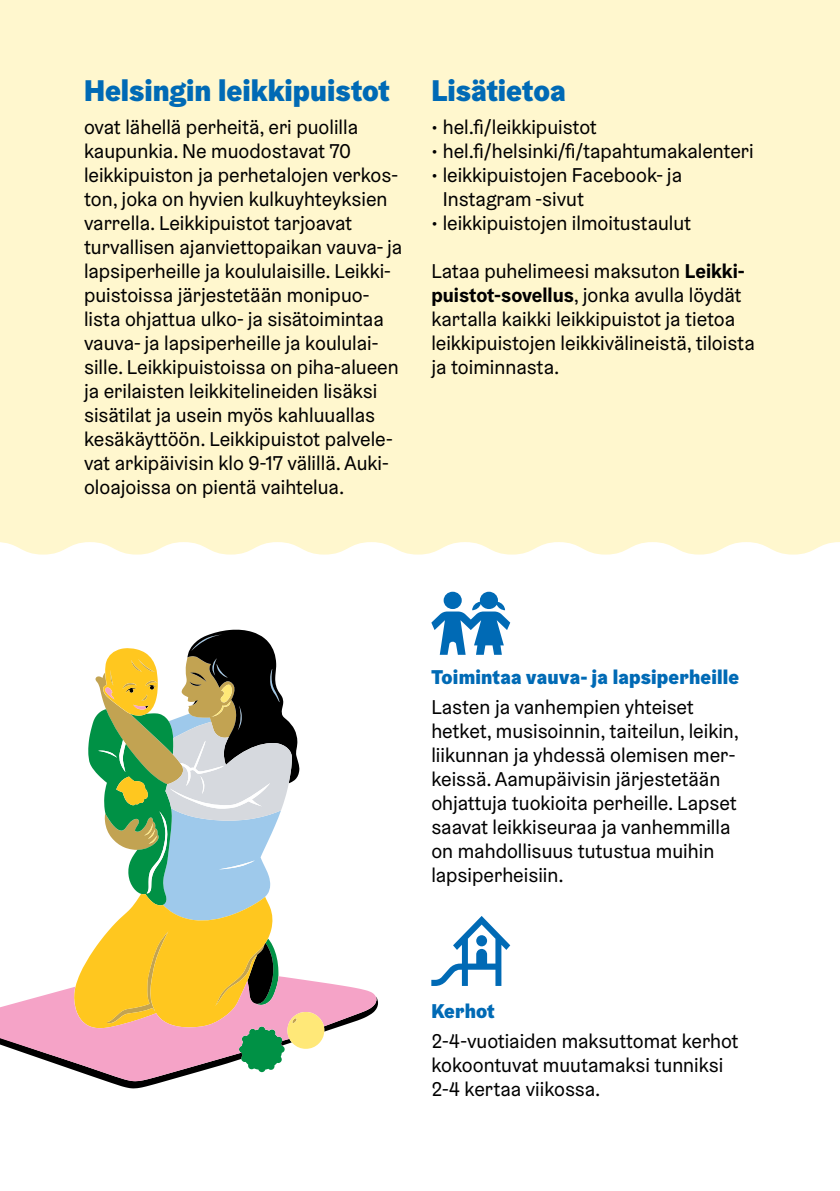
<style>
.page{position:relative;width:840px;height:1191px;background:#fff}
.page>*{position:absolute;margin:0;border:0;box-sizing:border-box;transform-origin:0 0}
.Väliotsikko_15pt{font:900 30px "Helsinki Grotesk";color:#006ab5}
.Leipis_Helsinki_Grts{font:20px/24px "Helsinki Grotesk";color:#000}
.Luettelo{font:20px/24px "Helsinki Grotesk";color:#000}
.Väliotsikko{font:900 20px "Helsinki Grotesk";letter-spacing:.01em;color:#006ab5}
.s1{font-weight:700}
</style>
<div class="page">
<div style="left:0;top:0;width:839px;height:554px;background:#fff7ce"></div>
<svg style="left:98px;top:634px;width:179px;height:53px"></svg>
<svg style="left:0;top:687px;width:376px;height:394px"></svg>
<svg style="left:144px;top:684px;width:180px;height:364px"></svg>
<svg style="left:431px;top:592px;width:79px;height:63px"></svg>
<svg style="left:431px;top:916px;width:79px;height:70px"></svg>
<div style="left:476px;top:935px;width:11px;height:11px;background:#006ab5;border-radius:50%"></div>
<h2 class="Väliotsikko_15pt" style="left:84px;top:72px;width:307px">Helsingin leikkipuistot</h2>
<p class="Leipis_Helsinki_Grts" style="left:84px;top:115px;width:319px">ovat lähellä perheitä, eri puolilla kaupunkia. Ne muodostavat 70 leikkipuiston ja perhetalojen verkos&shy;ton, joka on hyvien kulkuyhteyksien varrella. Leikkipuistot tarjoavat turvallisen ajanviettopaikan vauva- ja lapsiperheille ja koululaisille. Leikki&shy;puistoissa järjestetään monipuo&shy;lista ohjattua ulko- ja sisätoimintaa vauva- ja lapsiperheille ja koululai&shy;sille. Leikkipuistoissa on piha-alueen ja erilaisten leikkitelineiden lisäksi sisätilat ja usein myös kahluuallas kesäkäyttöön. Leikkipuistot palvele&shy;vat arkipäivisin klo 9-17 välillä. Auki&shy;oloajoissa on pientä vaihtelua.</p>
<h2 class="Väliotsikko_15pt" style="left:431px;top:72px;width:136px">Lisätietoa</h2>
<p class="Luettelo" style="left:431px;top:115px;width:167px">• hel.fi/leikkipuistot</p>
<p class="Luettelo" style="left:431px;top:139px;width:323px">• hel.fi/helsinki/fi/tapahtumakalenteri</p>
<p class="Luettelo" style="left:442px;top:163px;width:241px;text-indent:-11px">• leikkipuistojen Facebook- ja<br>Instagram -sivut</p>
<p class="Luettelo" style="left:431px;top:211px;width:261px">• leikkipuistojen ilmoitustaulut</p>
<p class="Leipis_Helsinki_Grts" style="left:431px;top:259px;width:325px">Lataa puhelimeesi maksuton <span class="s1">Leikki&shy;puistot-sovellus</span>, jonka avulla löydät kartalla kaikki leikkipuistot ja tietoa leikkipuistojen leikkivälineistä, tiloista ja toiminnasta.</p>
<h2 class="Väliotsikko" style="left:431px;top:664px;width:309px">Toimintaa vauva- ja lapsiperheille</h2>
<p class="Leipis_Helsinki_Grts" style="left:431px;top:695px;width:309px">Lasten ja vanhempien yhteiset hetket, musisoinnin, taiteilun, leikin, liikunnan ja yhdessä olemisen mer&shy;keissä. Aamupäivisin järjestetään ohjattuja tuokioita perheille. Lapset saavat leikkiseuraa ja vanhemmilla on mahdollisuus tutustua muihin lapsiperheisiin.</p>
<h2 class="Väliotsikko" style="left:431px;top:998px;width:65px">Kerhot</h2>
<p class="Leipis_Helsinki_Grts" style="left:431px;top:1028px;width:308px">2-4-vuotiaiden maksuttomat kerhot kokoontuvat muutamaksi tunniksi<br>2-4 kertaa viikossa.</p>
</div>
